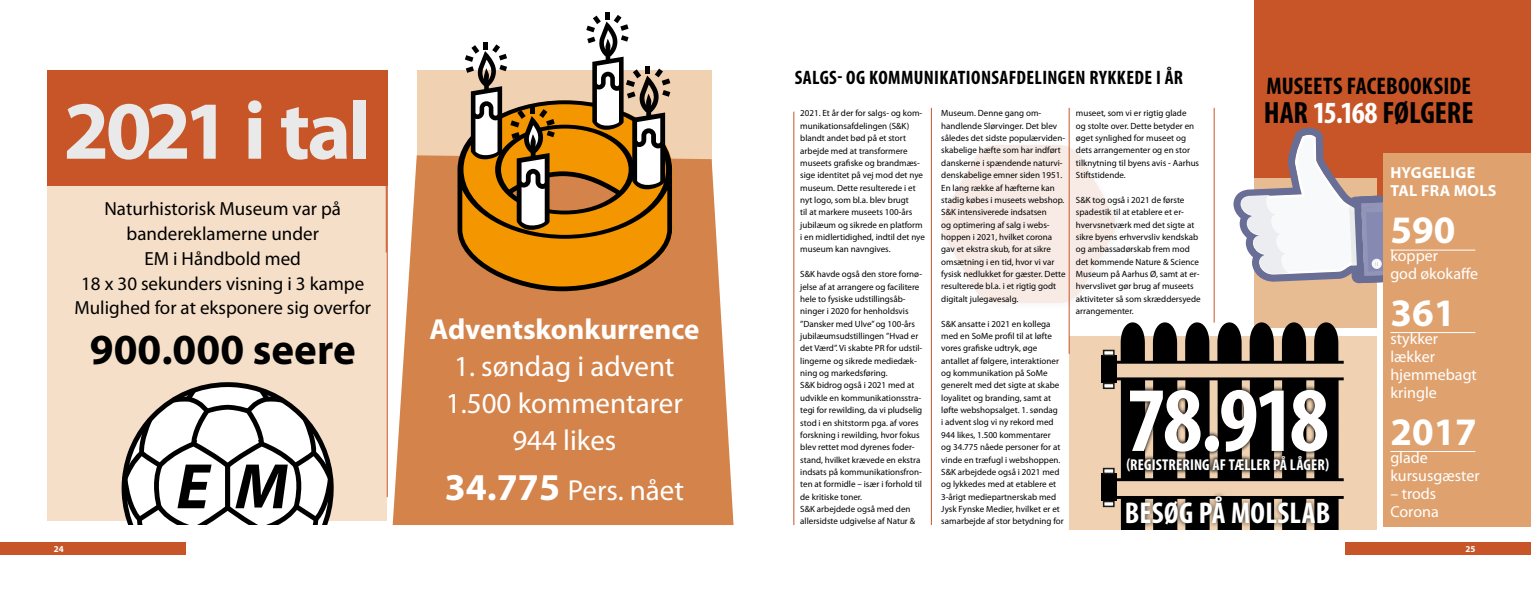
<style>
.page{position:relative;width:1531px;height:596px;background:#fff}
.page>*{position:absolute;margin:0;border:0;box-sizing:border-box;transform-origin:0 0}
.t1{font:700 condensed 92.7px "Myriad Pro";color:#fff}
.t2{font:700 83px "Myriad Pro";letter-spacing:-.045em;color:#e9e9e9}
.t3{font:italic 700 64.7px "Myriad Pro";color:#000}
.t4{font:700 43px "Myriad Pro";color:#000}
.t5{font:700 39px "Myriad Pro";color:#fff}
.t6{font:700 condensed 30.8px "Myriad Pro";letter-spacing:-.005em;color:#000}
.t7{font:700 condensed 30.2px "Myriad Pro";letter-spacing:.01em;color:#fff}
.t8{font:29px/37.1px "Myriad Pro";color:#fff;text-align:center}
.t9{font:700 29px "Myriad Pro";color:#fff}
.t10{font:700 condensed 24.1px "Myriad Pro";letter-spacing:.01em;color:#000}
.t11{font:700 condensed 19.5px "Myriad Pro";letter-spacing:.02em;color:#000}
.t12{font:19px/24.7px "Myriad Pro";color:#000;text-align:center}
.t13{font:16px/18px "Myriad Pro";color:#fff}
.t14{font:700 16px/18px "Myriad Pro";letter-spacing:.02em;color:#fff}
.t15{font:700 condensed 15.7px "Myriad Pro";letter-spacing:.01em;color:#fff}
.t16{font:9px/12.3px "Myriad Pro";color:#000}
.t17{font:700 9px "Myriad Pro";color:#fff}
.s1{font-weight:700;font-size:38px}
.s2{color:#fff}
</style>
<div class="page">
<div style="left:1345px;top:541px;width:186px;height:13px;background:#c85527"></div>
<div style="left:417px;top:70px;width:294px;height:410px;background:#f0d1b1"></div>
<div style="left:1069px;top:336px;width:307px;height:192px;background:#f0d1b1"></div>
<div style="left:47px;top:185px;width:339px;height:335px;background:#f5dfc8"></div>
<svg style="left:393px;top:155px;width:340px;height:369px;background:#d78d5a"></svg>
<div style="left:1254px;top:0;width:277px;height:207px;background:#c85527"></div>
<div style="left:1254px;top:178px;width:122px;height:149px;background:#e8bc92"></div>
<div style="left:47px;top:70px;width:340px;height:115px;background:#c85527"></div>
<hr style="left:387px;top:70px;width:1px;height:427px;background:#c85527">
<hr style="left:386px;top:71px;width:1px;height:181px;background:#c85527">
<svg style="left:1233px;top:127px;width:150px;height:156px"></svg>
<svg style="left:457px;top:100px;width:215px;height:191px;background:#c87c14"></svg>
<svg style="left:586px;top:12px;width:84px;height:185px"></svg>
<svg style="left:465px;top:42px;width:90px;height:195px"></svg>
<svg style="left:1114px;top:315px;width:229px;height:48px"></svg>
<svg style="left:1107px;top:495px;width:236px;height:34px"></svg>
<svg style="left:1107px;top:377px;width:236px;height:104px"></svg>
<div style="left:1101px;top:355px;width:15px;height:28px;background:#000"></div>
<div style="left:1103px;top:350px;width:11px;height:5px;background:#fff"></div>
<div style="left:1103px;top:349px;width:11px;height:7px;border:2px solid #1d1d1b"></div>
<div style="left:1103px;top:383px;width:11px;height:5px;background:#fff"></div>
<div style="left:1103px;top:382px;width:11px;height:7px;border:2px solid #1d1d1b"></div>
<div style="left:1101px;top:473px;width:15px;height:28px;background:#000"></div>
<div style="left:1103px;top:468px;width:11px;height:5px;background:#fff"></div>
<div style="left:1103px;top:467px;width:11px;height:7px;border:2px solid #1d1d1b"></div>
<div style="left:1103px;top:501px;width:11px;height:5px;background:#fff"></div>
<div style="left:1103px;top:500px;width:11px;height:7px;border:2px solid #1d1d1b"></div>
<div style="left:1122px;top:385px;width:211px;height:90px;background:#000;opacity:.75"></div>
<div style="left:1122px;top:491px;width:212px;height:38px;background:#000;opacity:.75"></div>
<svg style="left:122px;top:382px;width:212px;height:142px"></svg>
<div style="left:0;top:541px;width:186px;height:13px;background:#c85527"></div>
<hr style="left:793px;top:111px;width:1px;height:413px;background:#c85527">
<hr style="left:931px;top:108px;width:1px;height:416px;background:#c85527">
<hr style="left:1069px;top:108px;width:1px;height:245px;background:#c85527">
<hr style="left:1214px;top:108px;width:1px;height:214px;background:#c85527">
<div style="left:938px;top:142px;width:185px;height:169px;background:#fff"></div>
<svg style="left:941px;top:145px;width:175px;height:158px"></svg>
<div style="left:1383px;top:153px;width:148px;height:374px;background:#dfa26f"></div>
<hr style="left:1390px;top:332px;width:85px;height:1px;background:#fff">
<hr style="left:1390px;top:249px;width:85px;height:1px;background:#fff">
<hr style="left:1390px;top:450px;width:85px;height:1px;background:#fff">
<h2 class="t2" style="left:63px;top:76px;width:309px">2021 i tal</h2>
<h3 class="t12" style="left:74px;top:196px;width:298px">Naturhistorisk Museum var på bandereklamerne under<br>EM i Håndbold med<br>18 x 30 sekunders visning i 3 kampe<br>Mulighed for at eksponere sig overfor</h3>
<h3 class="t4" style="left:90px;top:321px;width:267px">900.000 seere</h3>
<p class="t17" style="left:54px;top:542px;width:11px">24</p>
<h3 class="t3" style="left:176px;top:444px;width:114px">E M</h3>
<h3 class="t9" style="left:429px;top:310px;width:272px">Adventskonkurrence</h3>
<h3 class="t8" style="left:446px;top:347px;width:238px">1. søndag i advent<br>1.500 kommentarer<br>944 likes</h3>
<h3 class="t8" style="left:445px;top:470px;width:241px"><span class="s1">34.775</span> Pers. nået</h3>
<h3 class="t11" style="left:795px;top:66px;width:390px">SALGS- OG KOMMUNIKATIONSAFDELINGEN RYKKEDE I ÅR</h3>
<p class="t16" style="left:800px;top:107px;width:126px">2021. Et år der for salgs- og kom&shy;munikationsafdelingen (S&amp;K) blandt andet bød på et stort arbejde med at transformere museets grafiske og brandmæs&shy;sige identitet på vej mod det nye museum. Dette resulterede i et nyt logo, som bl.a. blev brugt<br>til at markere museets 100-års jubilæum og sikrede en platform i en midlertidighed, indtil det nye museum kan navngives.</p>
<p class="t16" style="left:800px;top:268px;width:124px">S&amp;K havde også den store fornø&shy;jelse af at arrangere og facilitere hele to fysiske udstillingsåb&shy;ninger i 2020 for henholdsvis ”Dansker med Ulve” og 100-års jubilæumsudstillingen ”Hvad er det Værd”. Vi skabte PR for udstil&shy;lingerne og sikrede mediedæk&shy;ning og markedsføring.<br>S&amp;K bidrog også i 2021 med at udvikle en kommunikationsstra&shy;tegi for rewilding, da vi pludselig stod i en shitstorm pga. af vores forskning i rewilding, hvor fokus blev rettet mod dyrenes foder&shy;stand, hvilket krævede en ekstra indsats på kommunikationsfron&shy;ten at formidle – især i forhold til de kritiske toner.<br>S&amp;K arbejdede også med den allersidste udgivelse af Natur &amp;</p>
<h3 class="t10" style="left:1266px;top:71px;width:206px">MUSEETS FACEBOOKSIDE</h3>
<h3 class="t6" style="left:1264px;top:94px;width:211px">HAR <span class="s2">15.168</span> FØLGERE</h3>
<p class="t16" style="left:1076px;top:107px;width:125px">museet, som vi er rigtig glade<br>og stolte over. Dette betyder en øget synlighed for museet og dets arrangementer og en stor tilknytning til byens avis - Aarhus<br>Stiftstidende.</p>
<p class="t16" style="left:1076px;top:193px;width:126px">S&amp;K tog også i 2021 de første spadestik til at etablere et er&shy;hvervsnetværk med det sigte at sikre byens erhvervsliv kendskab og ambassadørskab frem mod det kommende Nature &amp; Science<br>Museum på Aarhus Ø, samt at er&shy;hvervslivet gør brug af museets aktiviteter så som skræddersyede arrangementer.</p>
<p class="t16" style="left:941px;top:107px;width:126px">Museum. Denne gang om&shy;handlende Slørvinger. Det blev således det sidste populærviden&shy;skabelige hæfte som har indført danskerne i spændende naturvi&shy;denskabelige emner siden 1951.<br>En lang række af hæfterne kan stadig købes i museets webshop.<br>S&amp;K intensiverede indsatsen<br>og optimering af salg i webs&shy;hoppen i 2021, hvilket corona gav et ekstra skub, for at sikre omsætning i en tid, hvor vi var fysisk nedlukket for gæster. Dette resulterede bl.a. i et rigtig godt digitalt julegavesalg.</p>
<p class="t16" style="left:941px;top:317px;width:124px">S&amp;K ansatte i 2021 en kollega med en SoMe profil til at løfte vores grafiske udtryk, øge antallet af følgere, interaktioner og kommunikation på SoMe generelt med det sigte at skabe loyalitet og branding, samt at løfte webshopsalget. 1. søndag<br>i advent slog vi ny rekord med<br>944 likes, 1.500 kommentarer<br>og 34.775 nåede personer for at vinde en træfugl i webshoppen.<br>S&amp;K arbejdede også i 2021 med og lykkedes med at etablere et<br>3-årigt mediepartnerskab med<br>Jysk Fynske Medier, hvilket er et samarbejde af stor betydning for</p>
<h3 class="t14" style="left:1390px;top:163px;width:108px">HYGGELIGE<br>TAL FRA MOLS</h3>
<h3 class="t5" style="left:1390px;top:204px;width:66px">590</h3>
<h3 class="t13" style="left:1390px;top:246px;width:89px">kopper<br>god økokaffe</h3>
<h3 class="t5" style="left:1390px;top:287px;width:66px">361</h3>
<h3 class="t13" style="left:1390px;top:329px;width:88px">stykker lækker hjemmebagt kringle</h3>
<h3 class="t5" style="left:1390px;top:406px;width:88px">2017</h3>
<h3 class="t13" style="left:1390px;top:448px;width:91px">glade kursusgæster</h3>
<h3 class="t13" style="left:1390px;top:484px;width:50px">– trods<br>Corona</h3>
<h1 class="t1" style="left:1126px;top:362px;width:204px">78.918</h1>
<h3 class="t15" style="left:1126px;top:454px;width:204px">(REGISTRERING AF TÆLLER PÅ LÅGER)</h3>
<h3 class="t7" style="left:1125px;top:494px;width:207px">BESØG PÅ MOLSLAB</h3>
<p class="t17" style="left:1465px;top:542px;width:11px">25</p>
</div>
